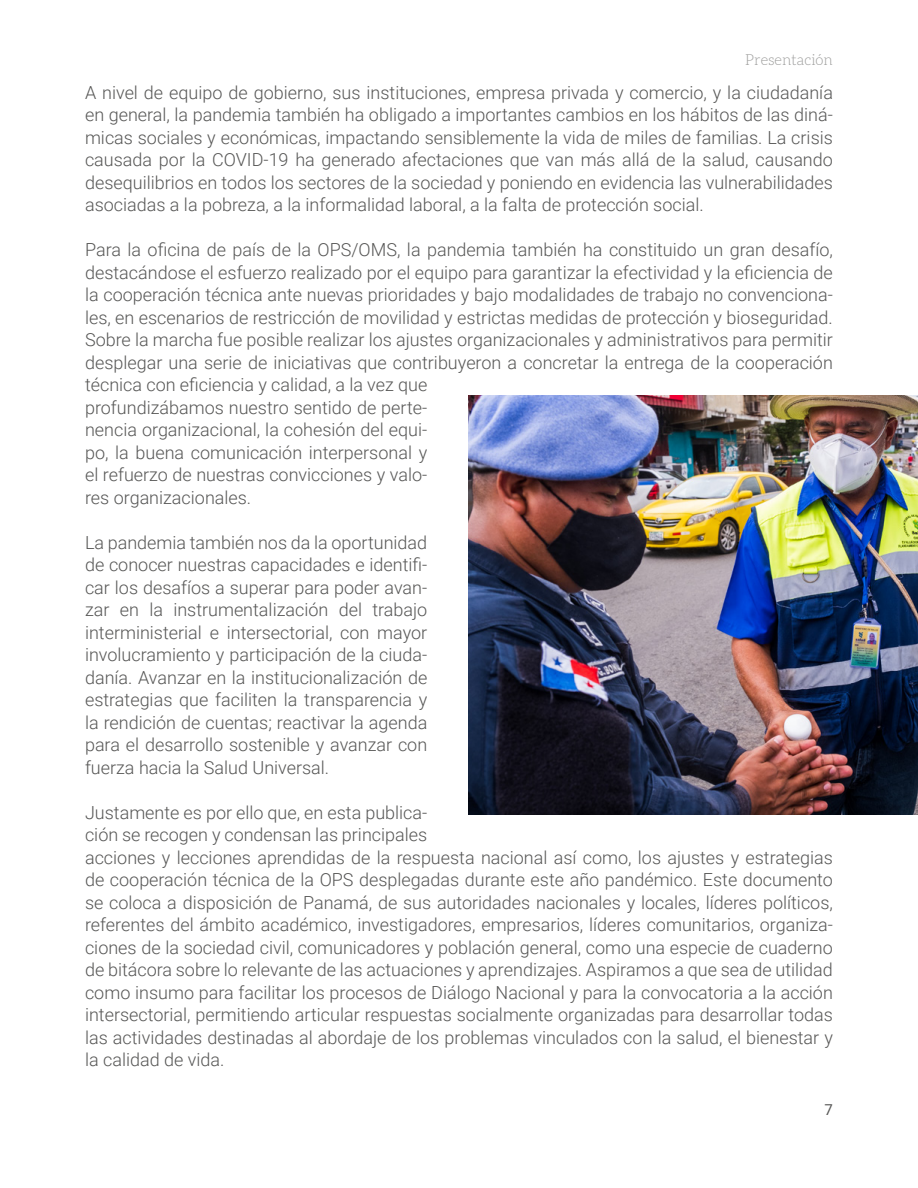
<style>
.page{position:relative;width:918px;height:1188px;background:#fff}
.page>*{position:absolute;margin:0;border:0;box-sizing:border-box;transform-origin:0 0}
.t1{font:300 18px/22.5px "Roboto";color:#575756;text-align:justify}
.t2{font:300 15px "Aleo";color:#9d9d9c}
.t3{font:15px "Roboto";color:#575756}
</style>
<div class="page">
<img style="left:468px;top:395px;width:450px;height:419px">
<p class="t2" style="left:745px;top:51px;width:89px">Presentación</p>
<p class="t1" style="left:85px;top:80px;width:749px">A nivel de equipo de gobierno, sus instituciones, empresa privada y comercio, y la ciudadanía en general, la pandemia también ha obligado a importantes cambios en los hábitos de las diná&shy;micas sociales y económicas, impactando sensiblemente la vida de miles de familias. La crisis causada por la COVID-19 ha generado afectaciones que van más allá de la salud, causando desequilibrios en todos los sectores de la sociedad y poniendo en evidencia las vulnerabilidades asociadas a la pobreza, a la informalidad laboral, a la falta de protección social.</p>
<p class="t1" style="left:85px;top:238px;width:749px;text-align:left">Para la oficina de país de la OPS/OMS, la pandemia también ha constituido un gran desafío, destacándose el esfuerzo realizado por el equipo para garantizar la efectividad y la eficiencia de la cooperación técnica ante nuevas prioridades y bajo modalidades de trabajo no convenciona&shy;les, en escenarios de restricción de movilidad y estrictas medidas de protección y bioseguridad.<br>Sobre la marcha fue posible realizar los ajustes organizacionales y administrativos para permitir desplegar una serie de iniciativas que contribuyeron a concretar la entrega de la cooperación técnica con eficiencia y calidad, a la vez que<br>profundizábamos nuestro sentido de perte-<br>nencia organizacional, la cohesión del equi-<br>po, la buena comunicación interpersonal y<br>el refuerzo de nuestras convicciones y valo-<br>res organizacionales.</p>
<p class="t1" style="left:85px;top:530px;width:344px">La pandemia también nos da la oportunidad de conocer nuestras capacidades e identifi&shy;car los desafíos a superar para poder avan&shy;zar en la instrumentalización del trabajo interministerial e intersectorial, con mayor involucramiento y participación de la ciuda&shy;danía. Avanzar en la institucionalización de estrategias que faciliten la transparencia y la rendición de cuentas; reactivar la agenda para el desarrollo sostenible y avanzar con fuerza hacia la Salud Universal.</p>
<p class="t1" style="left:85px;top:800px;width:749px;text-align:left">Justamente es por ello que, en esta publica-<br>ción se recogen y condensan las principales<br>acciones y lecciones aprendidas de la respuesta nacional así como, los ajustes y estrategias de cooperación técnica de la OPS desplegadas durante este año pandémico. Este documento se coloca a disposición de Panamá, de sus autoridades nacionales y locales, líderes políticos, referentes del ámbito académico, investigadores, empresarios, líderes comunitarios, organiza&shy;ciones de la sociedad civil, comunicadores y población general, como una especie de cuaderno de bitácora sobre lo relevante de las actuaciones y aprendizajes. Aspiramos a que sea de utilidad como insumo para facilitar los procesos de Diálogo Nacional y para la convocatoria a la acción intersectorial, permitiendo articular respuestas socialmente organizadas para desarrollar todas las actividades destinadas al abordaje de los problemas vinculados con la salud, el bienestar y la calidad de vida.</p>
<p class="t3" style="left:825px;top:1099px;width:10px">7</p>
</div>
